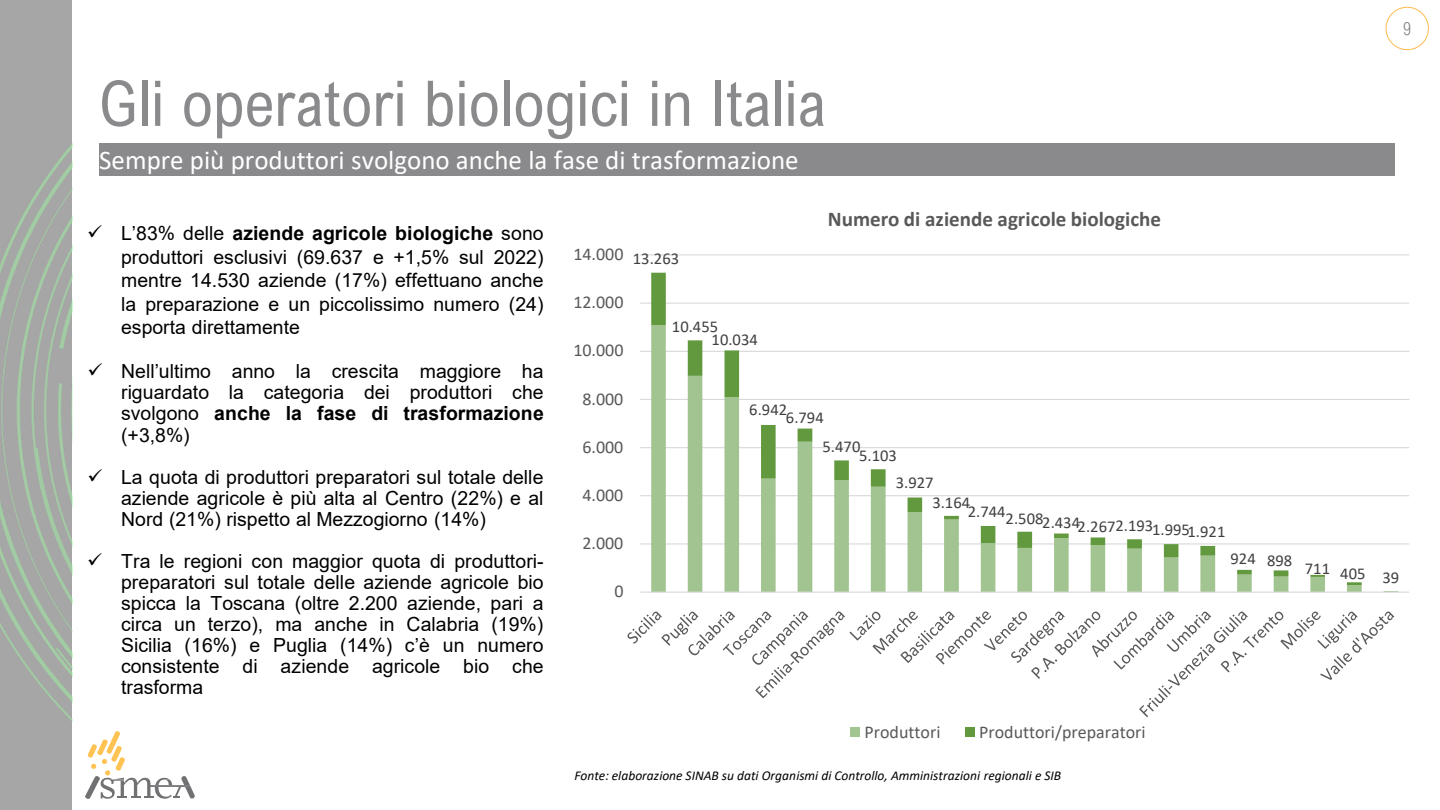
<style>
.page{position:relative;width:1440px;height:810px;background:#fff}
.page>*{position:absolute;margin:0;border:0;box-sizing:border-box;transform-origin:0 0}
.t1{font:63px "Arial Nova Cond";color:#8a898c}
.t2{font:27px "Calibri";color:#fff}
.t3{font:700 21px "Calibri";color:#595959}
.t4{font:19.5px/21px "Arial";color:#000;text-align:justify}
.t5{font:18px "Calibri";color:#595959}
.t6{font:300 18px "Arial Nova Cond";color:#7f7f7f}
.t7{font:16.5px "Calibri";letter-spacing:.005em;color:#404040}
.t8{font:italic 13.5px "Calibri";color:#000}
.s1{font-weight:700}
</style>
<div class="page">
<div style="left:0;top:0;width:72px;height:810px;background:#a6a6a6"></div>
<img style="left:86px;top:790px;width:2px;height:9px">
<svg style="left:88px;top:731px;width:107px;height:68px"></svg>
<svg style="left:1385px;top:6px;width:44px;height:45px"></svg>
<img style="left:0;top:144px;width:72px;height:577px">
<div style="left:99px;top:143px;width:1296px;height:33px;background:#8a898c"></div>
<hr style="left:640px;top:543px;width:769px;height:2px;background:#d9d9d9">
<hr style="left:640px;top:495px;width:769px;height:1px;background:#d9d9d9">
<hr style="left:640px;top:447px;width:769px;height:1px;background:#d9d9d9">
<hr style="left:640px;top:399px;width:769px;height:1px;background:#d9d9d9">
<hr style="left:640px;top:351px;width:769px;height:1px;background:#d9d9d9">
<hr style="left:640px;top:303px;width:769px;height:1px;background:#d9d9d9">
<hr style="left:640px;top:254px;width:769px;height:1px;background:#d9d9d9">
<svg style="left:651px;top:273px;width:747px;height:318px"></svg>
<hr style="left:640px;top:592px;width:769px;height:1px;background:#d9d9d9">
<svg style="left:627px;top:612px;width:767px;height:105px"></svg>
<div style="left:850px;top:727px;width:10px;height:10px;background:#a1c490"></div>
<div style="left:965px;top:727px;width:10px;height:10px;background:#62993e"></div>
<p class="t6" style="left:1403px;top:18px;width:10px">9</p>
<h2 class="t1" style="left:99px;top:65px;width:728px">Gli operatori biologici in Italia</h2>
<p class="t2" style="left:99px;top:141px;width:701px">Sempre più produttori svolgono anche la fase di trasformazione</p>
<p class="t4" style="left:121px;top:222px;width:424px;line-height:23.4px;text-indent:-34px">✓ L’83% delle <span class="s1">aziende agricole biologiche</span> sono produttori esclusivi (69.637 e +1,5% sul 2022) mentre 14.530 aziende (17%) effettuano anche la preparazione e un piccolissimo numero (24) esporta direttamente</p>
<p class="t4" style="left:121px;top:361px;width:424px;text-indent:-34px">✓ Nell’ultimo anno la crescita maggiore ha riguardato la categoria dei produttori che svolgono <span class="s1">anche la fase di trasformazione </span>(+3,8%)</p>
<p class="t4" style="left:121px;top:466px;width:424px;text-indent:-34px">✓ La quota di produttori preparatori sul totale delle aziende agricole è più alta al Centro (22%) e al Nord (21%) rispetto al Mezzogiorno (14%)</p>
<p class="t4" style="left:121px;top:550px;width:424px;text-indent:-34px">✓ Tra le regioni con maggior quota di produttori&shy;preparatori sul totale delle aziende agricole bio spicca la Toscana (oltre 2.200 aziende, pari a circa un terzo), ma anche in Calabria (19%)<br>Sicilia (16%) e Puglia (14%) c’è un numero consistente di aziende agricole bio che trasforma</p>
<p class="t5" style="left:573px;top:242px;width:52px">14.000</p>
<p class="t7" style="left:633px;top:247px;width:48px">13.263</p>
<p class="t5" style="left:573px;top:290px;width:52px">12.000</p>
<p class="t5" style="left:573px;top:338px;width:52px">10.000</p>
<p class="t7" style="left:672px;top:315px;width:48px">10.455</p>
<p class="t7" style="left:712px;top:328px;width:48px">10.034</p>
<p class="t3" style="left:828px;top:204px;width:335px">Numero di aziende agricole biologiche</p>
<p class="t5" style="left:582px;top:386px;width:42px">8.000</p>
<p class="t5" style="left:582px;top:434px;width:42px">6.000</p>
<p class="t5" style="left:582px;top:482px;width:42px">4.000</p>
<p class="t5" style="left:582px;top:531px;width:42px">2.000</p>
<p class="t5" style="left:614px;top:579px;width:11px">0</p>
<p class="t7" style="left:749px;top:398px;width:39px">6.942</p>
<p class="t7" style="left:786px;top:406px;width:39px">6.794</p>
<p class="t7" style="left:823px;top:435px;width:39px">5.470</p>
<p class="t7" style="left:859px;top:444px;width:39px">5.103</p>
<p class="t7" style="left:896px;top:471px;width:39px">3.927</p>
<p class="t7" style="left:932px;top:491px;width:39px">3.164</p>
<p class="t7" style="left:968px;top:501px;width:39px">2.744</p>
<p class="t7" style="left:1006px;top:507px;width:39px">2.508</p>
<p class="t7" style="left:1042px;top:511px;width:39px">2.434</p>
<p class="t7" style="left:1078px;top:515px;width:77px">2.2672.193</p>
<p class="t7" style="left:1152px;top:518px;width:39px">1.995</p>
<p class="t7" style="left:1187px;top:520px;width:39px">1.921</p>
<p class="t7" style="left:1230px;top:547px;width:27px">924</p>
<p class="t7" style="left:1267px;top:549px;width:27px">898</p>
<p class="t7" style="left:1305px;top:557px;width:27px">711</p>
<p class="t7" style="left:1340px;top:562px;width:27px">405</p>
<p class="t7" style="left:1382px;top:566px;width:18px">39</p>
<p class="t5" style="left:865px;top:719px;width:77px">Produttori</p>
<p class="t5" style="left:979px;top:719px;width:168px">Produttori/preparatori</p>
<p class="t8" style="left:574px;top:766px;width:488px">Fonte: elaborazione SINAB su dati Organismi di Controllo, Amministrazioni regionali e SIB</p>
</div>
